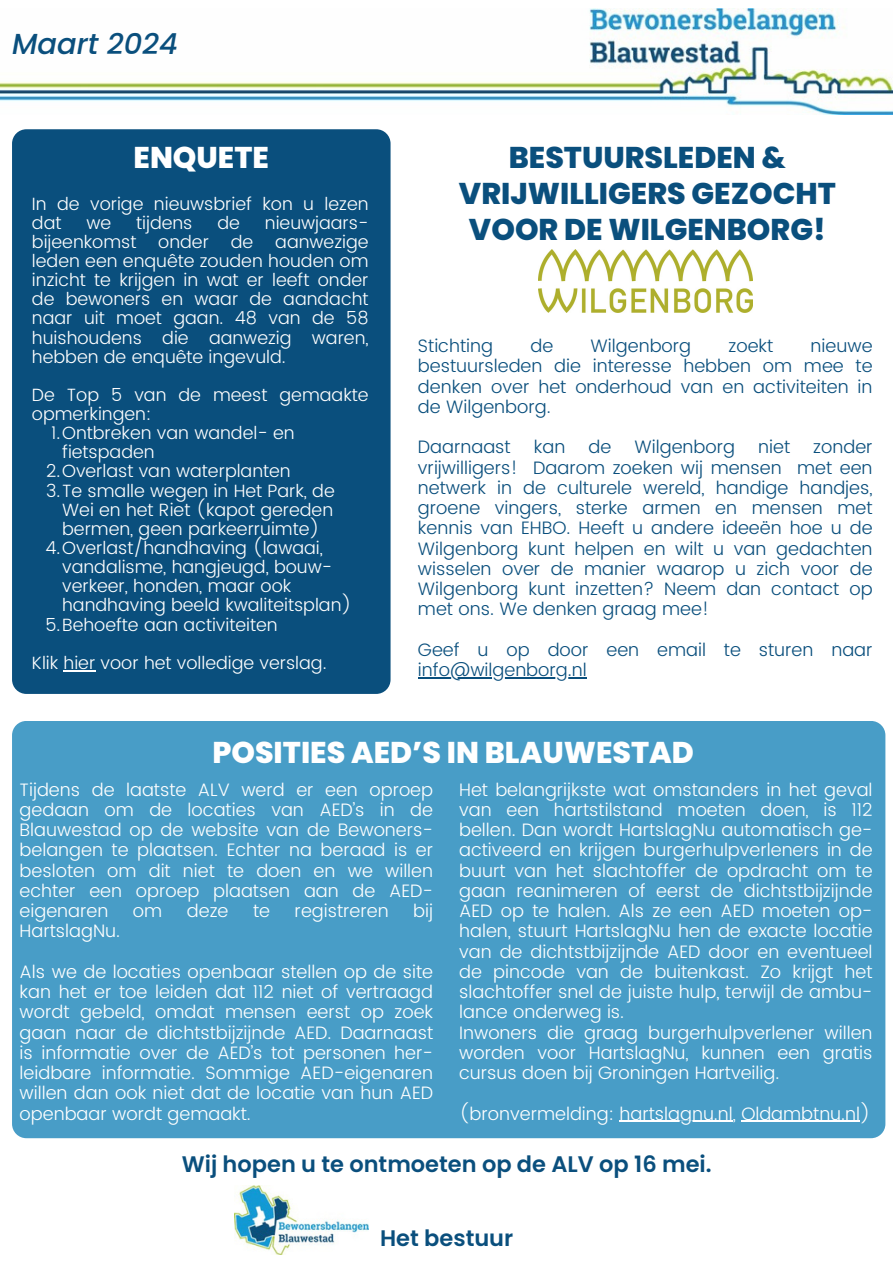
<style>
.page{position:relative;width:893px;height:1264px;background:#fff}
.page>*{position:absolute;margin:0;border:0;box-sizing:border-box;transform-origin:0 0}
.t1{font:800 30px/36px "Poppins";color:#0a4f7d;text-align:center}
.t2{font:800 30px "Poppins";color:#fff}
.t3{font:italic 500 28.95px "Poppins";color:#0a4f7d}
.t4{font:600 22.5px "Poppins";color:#0a4f7d}
.t5{font:300 18px/20.2px "Poppins";color:#fff;text-align:justify}
.t6{font:300 18px/20.2px "Poppins";color:#0a4f7d;text-align:justify}
.t7{font:300 17.7px/19.2px "Poppins";color:#fff}
</style>
<div class="page">
<div style="left:12px;top:129px;width:378px;height:565px;background:#0a4f7d;border-radius:14px"></div>
<img style="left:0;top:9px;width:892px;height:105px">
<div style="left:12px;top:721px;width:873px;height:417px;background:#489dc7;border-radius:14px"></div>
<img style="left:235px;top:1185px;width:134px;height:69px">
<img style="left:538px;top:249px;width:214px;height:63px">
<hr style="left:418px;top:677px;width:168px;height:1px;background:#0a4f7d">
<svg style="left:64px;top:670px;width:31px;height:1px"></svg>
<hr style="left:619px;top:1120px;width:113px;height:1px;background:#fff">
<hr style="left:741px;top:1120px;width:119px;height:1px;background:#fff">
<p class="t3" style="left:12px;top:24px;width:167px">Maart 2024</p>
<p class="t2" style="left:133px;top:137px;width:137px">ENQUETE</p>
<h1 class="t7" style="left:32px;top:194px;width:338px">In de vorige nieuwsbrief kon u lezen dat</h1>
<h1 class="t7" style="left:32px;top:213px;width:338px;text-align:justify;text-indent:233px">nieuwjaars&shy;bijeenkomst onder de aanwezige leden een enquête zouden houden om inzicht te krijgen in wat er leeft onder de bewoners en waar de aandacht naar uit moet gaan. 48 van de 58 huishoudens die aanwezig waren, hebben de enquête ingevuld.</h1>
<p class="t7" style="left:32px;top:385px;width:338px">De Top 5 van de meest gemaakte opmerkingen:</p>
<p class="t7" style="left:62px;top:423px;width:234px;text-indent:-11px">1.Ontbreken van wandel- en fietspaden</p>
<p class="t7" style="left:46px;top:462px;width:246px">2.Overlast van waterplanten</p>
<p class="t7" style="left:62px;top:481px;width:274px;text-align:justify;text-indent:-16px">3.Te smalle wegen in Het Park, de Wei en het Riet (kapot gereden bermen, geen parkeerruimte)</p>
<h1 class="t7" style="left:62px;top:538px;width:291px;text-indent:-17px">4.Overlast/handhaving (lawaai, vandalisme, hangjeugd, bouw&shy;verkeer, honden, maar ook handhaving beeld kwaliteitsplan)</h1>
<p class="t7" style="left:45px;top:615px;width:234px">5.Behoefte aan activiteiten</p>
<p class="t7" style="left:32px;top:653px;width:296px">Klik hier voor het volledige verslag.</p>
<h1 class="t7" style="left:86px;top:213px;width:26px">we</h1>
<h1 class="t7" style="left:136px;top:213px;width:58px">tijdens</h1>
<h1 class="t7" style="left:217px;top:213px;width:24px">de</h1>
<p class="t1" style="left:459px;top:140px;width:378px">BESTUURSLEDEN &amp;<br>VRIJWILLIGERS GEZOCHT<br>VOOR DE WILGENBORG!</p>
<p class="t6" style="left:418px;top:335px;width:456px;text-indent:392px">nieuwe bestuursleden die interesse hebben om mee te denken over het onderhoud van en activiteiten in de Wilgenborg.</p>
<p class="t6" style="left:418px;top:437px;width:94px">Daarnaast</p>
<p class="t6" style="left:534px;top:437px;width:33px">kan</p>
<p class="t6" style="left:588px;top:437px;width:24px">de</p>
<p class="t6" style="left:634px;top:437px;width:102px">Wilgenborg</p>
<p class="t6" style="left:758px;top:437px;width:33px">niet</p>
<p class="t6" style="left:418px;top:335px;width:77px">Stichting</p>
<p class="t6" style="left:530px;top:335px;width:24px">de</p>
<p class="t6" style="left:590px;top:335px;width:102px">Wilgenborg</p>
<p class="t6" style="left:728px;top:335px;width:46px">zoekt</p>
<p class="t6" style="left:418px;top:437px;width:456px;text-indent:395px">zonder vrijwilligers! Daarom zoeken wij mensen met een netwerk in de culturele wereld, handige handjes, groene vingers, sterke armen en mensen met kennis van EHBO. Heeft u andere ideeën hoe u de Wilgenborg kunt helpen en wilt u van gedachten wisselen over de manier waarop u zich voor de Wilgenborg kunt inzetten? Neem dan contact op met ons. We denken graag mee!</p>
<p class="t6" style="left:418px;top:639px;width:456px">Geef u op door een email te sturen naar</p>
<p class="t6" style="left:418px;top:659px;width:170px">info@wilgenborg.nl</p>
<p class="t2" style="left:212px;top:731px;width:483px">POSITIES AED’S IN BLAUWESTAD</p>
<p class="t5" style="left:20px;top:779px;width:415px">Tijdens de laatste ALV werd er een oproep gedaan om de locaties van AED’s in de Blauwestad op de website van de Bewoners&shy;belangen te plaatsen. Echter na beraad is er besloten om dit niet te doen en we willen echter een oproep plaatsen aan de AED&shy;eigenaren</p>
<p class="t5" style="left:459px;top:779px;width:415px">Het belangrijkste wat omstanders in het geval van een hartstilstand moeten doen, is 112 bellen. Dan wordt HartslagNu automatisch ge&shy;activeerd en krijgen burgerhulpverleners in de buurt van het slachtoffer de opdracht om te gaan reanimeren of eerst de dichtstbijzijnde AED op te halen. Als ze een AED moeten op&shy;halen, stuurt HartslagNu hen de exacte locatie van de dichtstbijzijnde AED door en eventueel de pincode van de buitenkast. Zo krijgt het slachtoffer snel de juiste hulp, terwijl de ambu&shy;lance onderweg is.</p>
<p class="t5" style="left:459px;top:1022px;width:415px">Inwoners die graag burgerhulpverlener willen worden voor HartslagNu, kunnen een gratis cursus doen bij Groningen Hartveilig.</p>
<p class="t5" style="left:459px;top:1103px;width:413px">(bronvermelding: hartslagnu.nl, Oldambtnu.nl)</p>
<p class="t5" style="left:133px;top:900px;width:31px">om</p>
<p class="t5" style="left:187px;top:900px;width:43px">deze</p>
<p class="t5" style="left:253px;top:900px;width:18px">te</p>
<p class="t5" style="left:294px;top:900px;width:95px">registreren</p>
<p class="t5" style="left:413px;top:900px;width:21px">bij</p>
<p class="t5" style="left:20px;top:921px;width:102px">HartslagNu.</p>
<h3 class="t5" style="left:20px;top:961px;width:415px">Als we de locaties openbaar stellen op de site kan het er toe leiden dat 112 niet of vertraagd wordt gebeld, omdat mensen eerst op zoek gaan naar de dichtstbijzijnde AED. Daarnaast is informatie over de AED’s tot personen her&shy;leidbare informatie. Sommige AED-eigenaren willen dan ook niet dat de locatie van hun AED openbaar wordt gemaakt.</h3>
<h2 class="t4" style="left:182px;top:1148px;width:531px">Wij hopen u te ontmoeten op de ALV op 16 mei.</h2>
<h1 class="t4" style="left:380px;top:1222px;width:134px">Het bestuur</h1>
</div>
